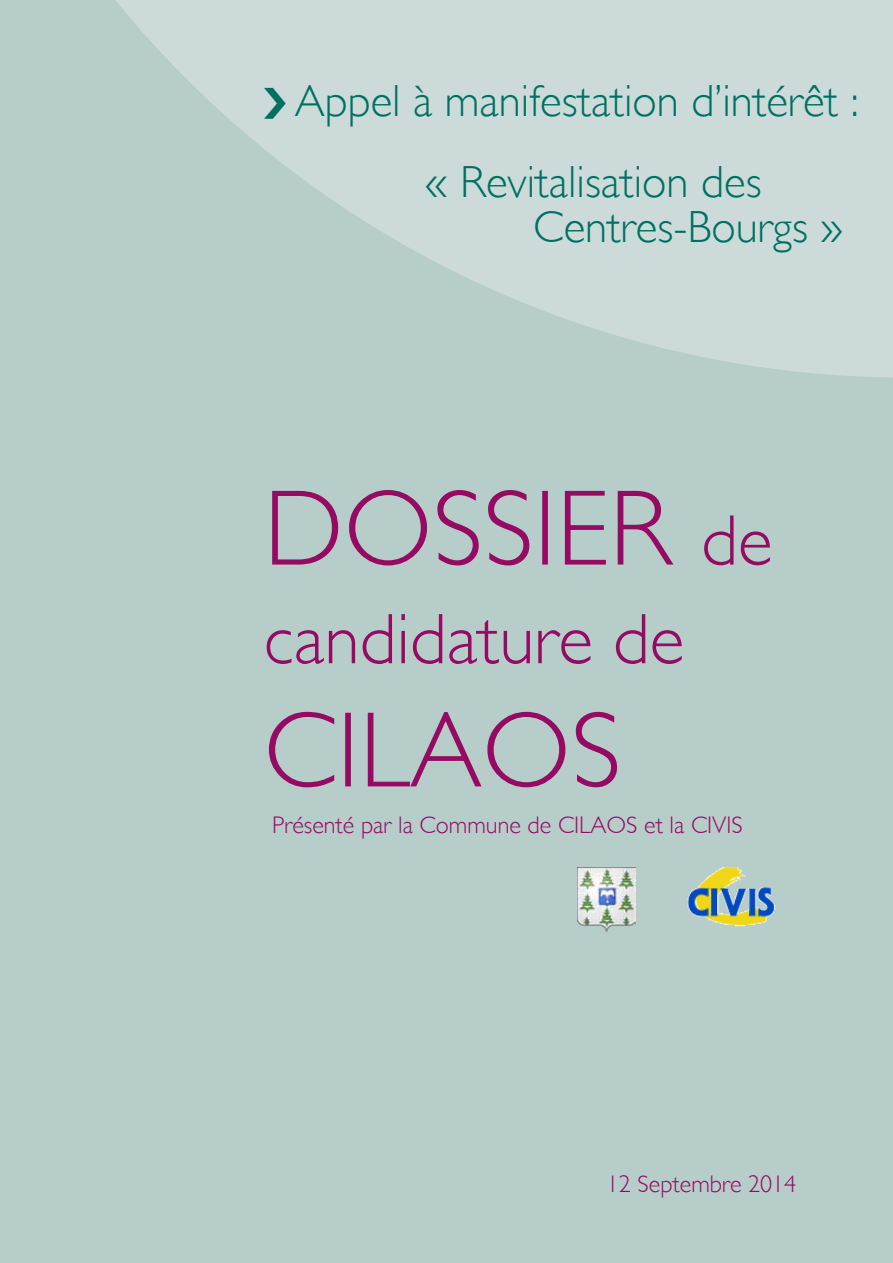
<style>
.page{position:relative;width:893px;height:1263px;background:#b7cdca}
.page>*{position:absolute;margin:0;border:0;box-sizing:border-box;transform-origin:0 0}
.t1{font:300 108px "Gill Sans";color:#950b63}
.t2{font:300 72px "Gill Sans";color:#950b63}
.t3{font:300 45px/80.1px "Gill Sans";color:#007061}
.t4{font:300 24px "Gill Sans";color:#950b63}
.s1{font-size:72px}
</style>
<div class="page">
<svg style="left:116px;top:0;width:777px;height:377px;fill:#ccdbd9"></svg>
<img style="left:577px;top:867px;width:58px;height:64px">
<img style="left:687px;top:867px;width:88px;height:60px">
<svg style="left:264px;top:88px;width:22px;height:32px"></svg>
<p class="t3" style="left:425px;top:62px;width:435px;text-indent:-130px">Appel à manifestation d’intérêt : « Revitalisation des</p>
<p class="t3" style="left:533px;top:187px;width:311px">Centres-Bourgs »</p>
<h1 class="t1" style="left:264px;top:466px;width:510px">DOSSIER <span class="s1">de</span></h1>
<h2 class="t2" style="left:264px;top:598px;width:422px">candidature de</h2>
<h1 class="t1" style="left:264px;top:688px;width:359px">CILAOS</h1>
<p class="t4" style="left:272px;top:811px;width:472px">Présenté par la Commune de CILAOS et la CIVIS</p>
<p class="t4" style="left:607px;top:1170px;width:191px">12 Septembre 2014</p>
</div>
